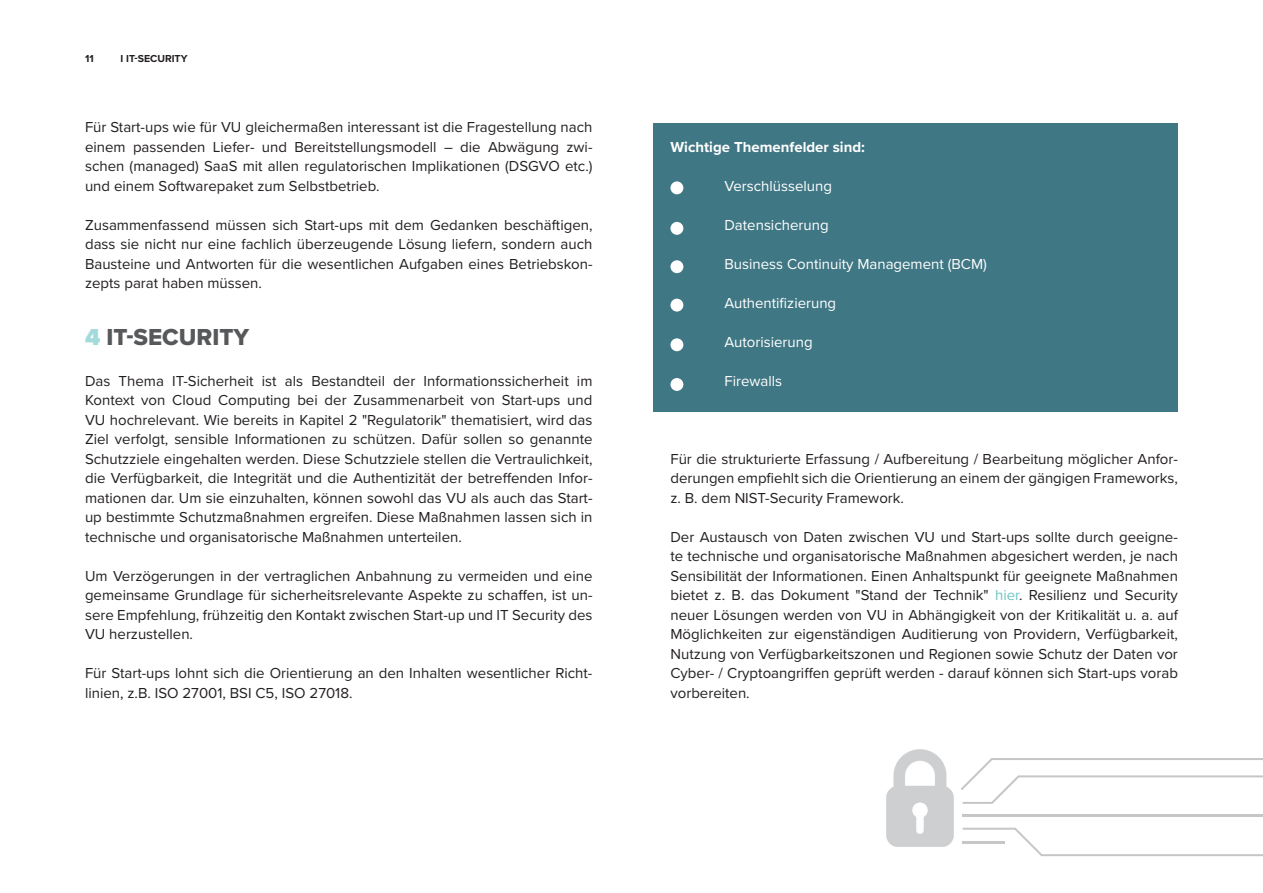
<style>
.page{position:relative;width:1263px;height:893px;background:#fff}
.page>*{position:absolute;margin:0;border:0;box-sizing:border-box;transform-origin:0 0}
.t1{font:24px "Proxima Nova Extrabld";color:#57585a}
.t2{font:15px/19.5px "Proxima Nova";color:#231f20;text-align:justify}
.t3{font:15px "Proxima Nova";color:#fff}
.t4{font:700 15px "Proxima Nova";color:#fff}
.t5{font:700 10.5px "Proxima Nova";color:#231f20}
.s1{font-family:"Proxima Nova";font-weight:900;color:#a3dadb}
.s2{color:#6ec4c3}
</style>
<div class="page">
<div style="left:653px;top:124px;width:525px;height:288px;background:#407784"></div>
<div style="left:670px;top:181px;width:13px;height:13px;background:#fff;border-radius:50%"></div>
<div style="left:670px;top:222px;width:13px;height:13px;background:#fff;border-radius:50%"></div>
<div style="left:670px;top:260px;width:13px;height:13px;background:#fff;border-radius:50%"></div>
<div style="left:670px;top:299px;width:13px;height:13px;background:#fff;border-radius:50%"></div>
<div style="left:670px;top:338px;width:13px;height:13px;background:#fff;border-radius:50%"></div>
<div style="left:670px;top:378px;width:13px;height:13px;background:#fff;border-radius:50%"></div>
<img style="left:886px;top:749px;width:103px;height:98px">
<svg style="left:960px;top:758px;width:303px;height:46px"></svg>
<hr style="left:962px;top:815px;width:301px;height:2px;background:#c6c6c7">
<svg style="left:963px;top:828px;width:300px;height:28px"></svg>
<hr style="left:963px;top:841px;width:42px;height:2px;background:#c6c6c7">
<p class="t5" style="left:85px;top:51px;width:10px">11</p>
<p class="t5" style="left:121px;top:51px;width:68px">I IT-SECURITY</p>
<p class="t2" style="left:85px;top:117px;width:509px">Für Start-ups wie für VU gleichermaßen interessant ist die Fragestellung nach einem passenden Liefer- und Bereitstellungsmodell – die Abwägung zwi&shy;schen (managed) SaaS mit allen regulatorischen Implikationen (DSGVO etc.) und einem Softwarepaket zum Selbstbetrieb.</p>
<p class="t2" style="left:85px;top:214px;width:509px">Zusammenfassend müssen sich Start-ups mit dem Gedanken beschäftigen, dass sie nicht nur eine fachlich überzeugende Lösung liefern, sondern auch Bausteine und Antworten für die wesentlichen Aufgaben eines Betriebskon&shy;zepts parat haben müssen.</p>
<h1 class="t1" style="left:85px;top:319px;width:166px"><span class="s1">4</span> IT-SECURITY</h1>
<p class="t2" style="left:85px;top:370px;width:509px">Das Thema IT-Sicherheit ist als Bestandteil der Informationssicherheit im Kontext von Cloud Computing bei der Zusammenarbeit von Start-ups und VU hochrelevant. Wie bereits in Kapitel 2 "Regulatorik" thematisiert, wird das Ziel verfolgt, sensible Informationen zu schützen. Dafür sollen so genannte Schutzziele eingehalten werden. Diese Schutzziele stellen die Vertraulichkeit, die Verfügbarkeit, die Integrität und die Authentizität der betreffenden Infor&shy;mationen dar. Um sie einzuhalten, können sowohl das VU als auch das Start&shy;up bestimmte Schutzmaßnahmen ergreifen. Diese Maßnahmen lassen sich in technische und organisatorische Maßnahmen unterteilen.</p>
<p class="t2" style="left:85px;top:565px;width:509px">Um Verzögerungen in der vertraglichen Anbahnung zu vermeiden und eine gemeinsame Grundlage für sicherheitsrelevante Aspekte zu schaffen, ist un&shy;sere Empfehlung, frühzeitig den Kontakt zwischen Start-up und IT Security des VU herzustellen.</p>
<p class="t2" style="left:85px;top:663px;width:509px">Für Start-ups lohnt sich die Orientierung an den Inhalten wesentlicher Richt&shy;linien, z.B. ISO 27001, BSI C5, ISO 27018.</p>
<p class="t4" style="left:670px;top:135px;width:196px">Wichtige Themenfelder sind:</p>
<p class="t3" style="left:724px;top:174px;width:109px">Verschlüsselung</p>
<p class="t3" style="left:724px;top:213px;width:106px">Datensicherung</p>
<p class="t3" style="left:724px;top:252px;width:264px">Business Continuity Management (BCM)</p>
<p class="t3" style="left:724px;top:291px;width:113px">Authentifizierung</p>
<p class="t3" style="left:724px;top:330px;width:90px">Autorisierung</p>
<p class="t3" style="left:724px;top:369px;width:59px">Firewalls</p>
<p class="t2" style="left:670px;top:448px;width:509px">Für die strukturierte Erfassung / Aufbereitung / Bearbeitung möglicher Anfor&shy;derungen empfiehlt sich die Orientierung an einem der gängigen Frameworks, z. B. dem NIST-Security Framework.</p>
<p class="t2" style="left:670px;top:526px;width:509px">Der Austausch von Daten zwischen VU und Start-ups sollte durch geeigne&shy;te technische und organisatorische Maßnahmen abgesichert werden, je nach Sensibilität der Informationen. Einen Anhaltspunkt für geeignete Maßnahmen bietet z. B. das Dokument "Stand der Technik" <span class="s2">hier</span>. Resilienz und Security neuer Lösungen werden von VU in Abhängigkeit von der Kritikalität u. a. auf Möglichkeiten zur eigenständigen Auditierung von Providern, Verfügbarkeit, Nutzung von Verfügbarkeitszonen und Regionen sowie Schutz der Daten vor Cyber- / Cryptoangriffen geprüft werden - darauf können sich Start-ups vorab vorbereiten.</p>
</div>
